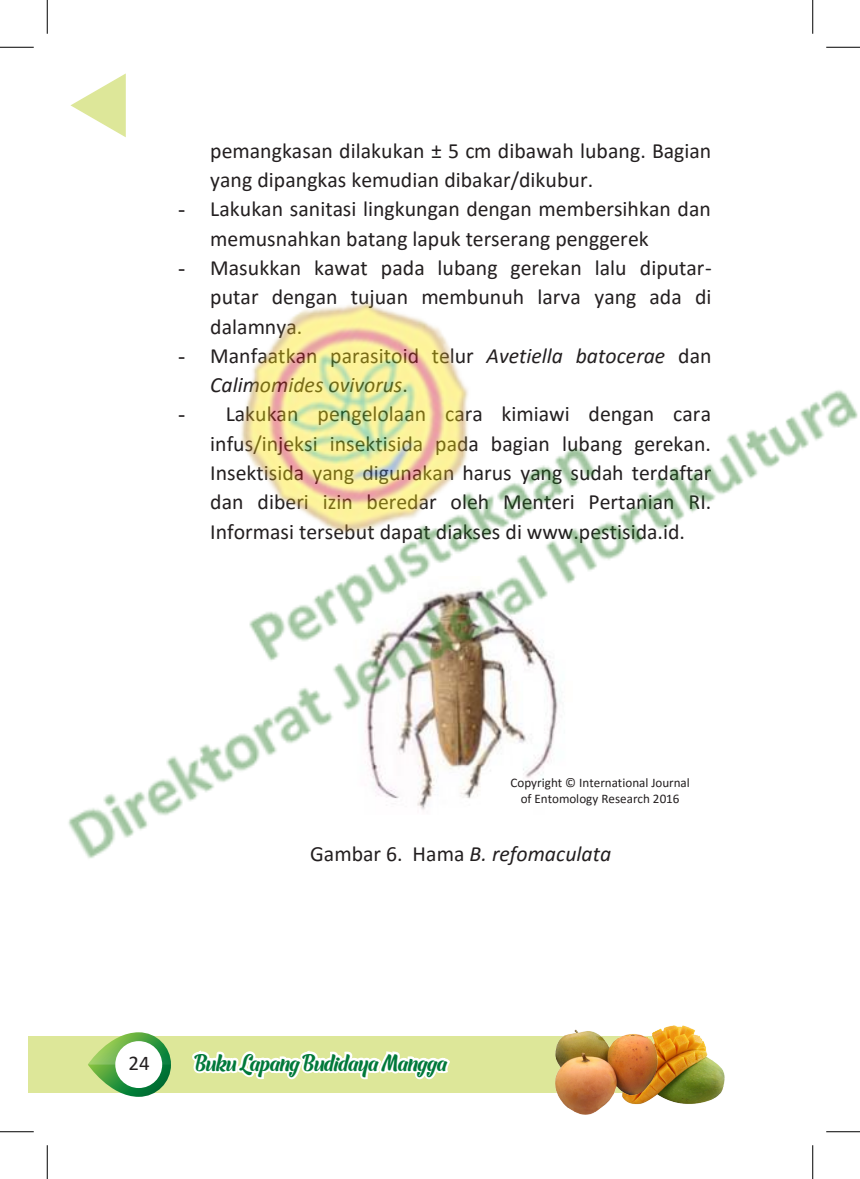
<style>
.page{position:relative;width:860px;height:1179px;background:#fff}
.page>*{position:absolute;margin:0;border:0;box-sizing:border-box;transform-origin:0 0}
.t1{font:21.82px/29.2px "Calibri";color:#231f20}
.t2{font:italic 21.82px/29.2px "Calibri";color:#231f20}
.t3{font:20.93px "Calibri";color:#231f20}
.t4{font:20.25px "Barracuda Script Regular W00";color:#00793a}
.t5{font:13.05px/16px "Calibri";color:#231f20;text-align:center}
.s1{font-family:"Times New Roman"}
.s2{font-family:"Times New Roman";font-style:normal}
.s3{font-style:normal}
</style>
<div class="page">
<hr style="left:47px;top:0;width:1px;height:34px;background:#000">
<hr style="left:47px;top:1145px;width:1px;height:34px;background:#000">
<hr style="left:812px;top:0;width:1px;height:34px;background:#000">
<hr style="left:812px;top:1145px;width:1px;height:34px;background:#000">
<img style="left:0;top:27px;width:860px;height:1125px">
<p class="t1" style="left:210px;top:135px;width:503px">pemangkasan dilakukan ± 5 cm dibawah lubang. Bagian yang dipangkas kemudian dibakar/dikubur.</p>
<p class="t1" style="left:210px;top:194px;width:502px;text-indent:-32px"><span class="s1">-</span> Lakukan sanitasi lingkungan dengan membersihkan dan memusnahkan batang lapuk terserang penggerek</p>
<p class="t1" style="left:210px;top:252px;width:503px;text-align:justify;text-indent:-32px"><span class="s1">-</span> Masukkan kawat pada lubang gerekan lalu diputar&shy;putar dengan tujuan membunuh larva yang ada di dalamnya.</p>
<p class="t2" style="left:210px;top:340px;width:503px;text-indent:-32px"><span class="s2">-</span> <span class="s3">Manfaatkan parasitoid telur</span> Avetiella batocerae <span class="s3">dan<br></span>Calimomides ovivorus<span class="s3">.</span></p>
<p class="t1" style="left:210px;top:399px;width:503px;text-align:justify;text-indent:-32px"><span class="s1">-</span> Lakukan pengelolaan cara kimiawi dengan cara infus/injeksi insektisida pada bagian lubang gerekan.<br>Insektisida yang digunakan harus yang sudah terdaftar dan diberi izin beredar oleh Menteri Pertanian RI.<br>Informasi tersebut dapat diakses di www.pestisida.id.</p>
<p class="t5" style="left:510px;top:774px;width:181px">Copyright © International Journal of Entomology Research 2016</p>
<p class="t2" style="left:310px;top:838px;width:302px"><span class="s3">Gambar 6. Hama</span> B. refomaculata</p>
<p class="t3" style="left:129px;top:1049px;width:23px">24</p>
<p class="t4" style="left:194px;top:1052px;width:254px">Buku Lapang Budidaya Mangga</p>
</div>
